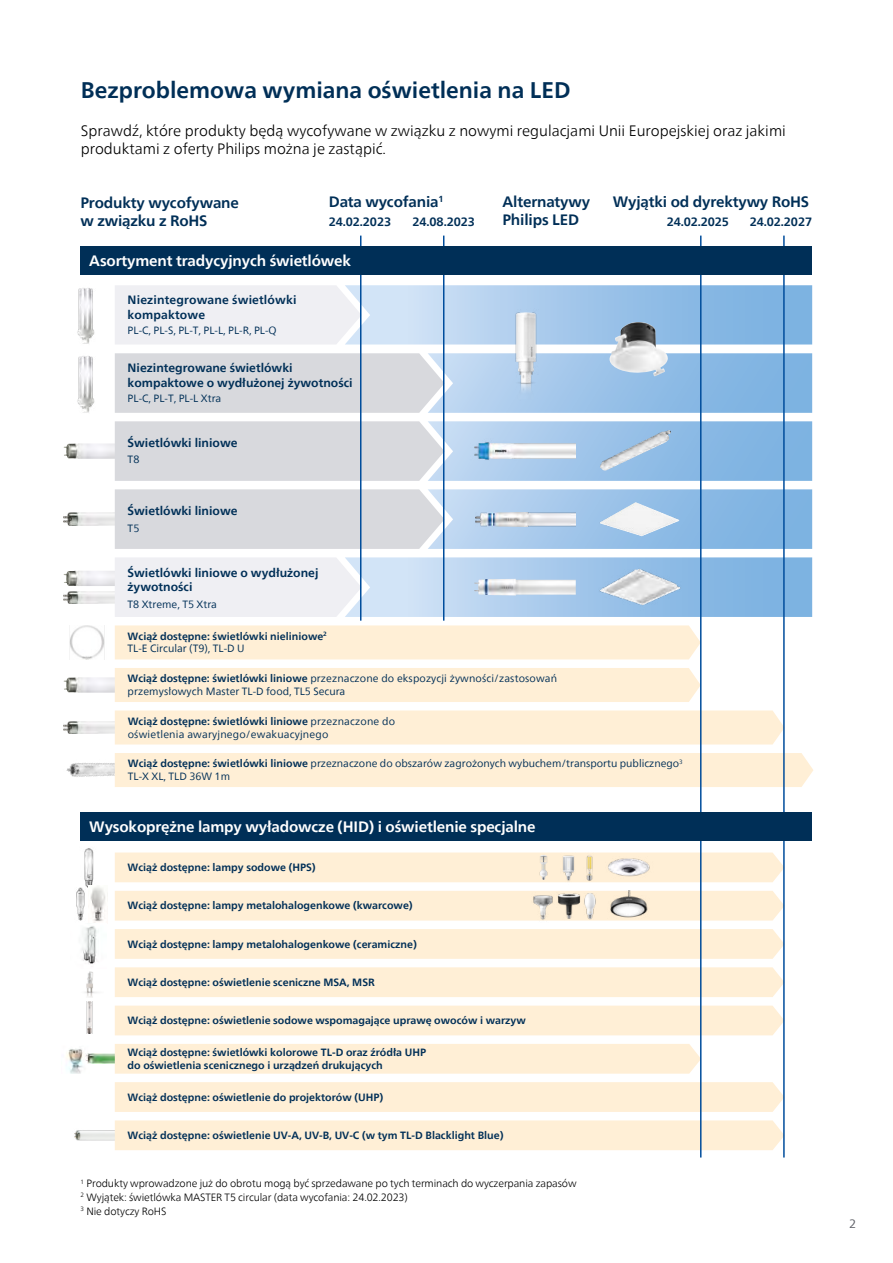
<style>
.page{position:relative;width:893px;height:1263px;background:#fff}
.page>*{position:absolute;margin:0;border:0;box-sizing:border-box;transform-origin:0 0}
.t1{font:700 22.5px "Neue Frutiger World";color:#002f57}
.t2{font:300 15px/18px "Neue Frutiger World";color:#000}
.t3{font:700 15px/18px "Neue Frutiger World";letter-spacing:-.01em;color:#002f57}
.t4{font:700 15px "Neue Frutiger World";letter-spacing:-.01em;color:#fff}
.t5{font:700 12px/14.4px "Neue Frutiger World";color:#002f57}
.t6{font:12px "Neue Frutiger World";color:#5a5c63}
.t7{font:700 10.5px/12.6px "Neue Frutiger World";color:#002f57}
.t8{font:10.5px/12.6px "Neue Frutiger World";color:#002f57}
.t9{font:300 10.5px/13.6px "Neue Frutiger World";letter-spacing:-.01em;color:#000}
.s1{font-weight:400}
.s2{font-weight:700}
</style>
<div class="page">
<img style="left:67px;top:1049px;width:22px;height:25px">
<img style="left:77px;top:288px;width:18px;height:56px">
<img style="left:77px;top:356px;width:18px;height:57px">
<img style="left:69px;top:625px;width:36px;height:34px">
<img style="left:66px;top:763px;width:49px;height:14px">
<img style="left:84px;top:848px;width:10px;height:40px">
<img style="left:89px;top:885px;width:17px;height:38px">
<img style="left:76px;top:887px;width:11px;height:34px">
<img style="left:82px;top:926px;width:15px;height:38px">
<img style="left:85px;top:971px;width:12px;height:26px">
<img style="left:86px;top:1001px;width:7px;height:32px">
<img style="left:86px;top:1054px;width:29px;height:10px">
<img style="left:74px;top:1130px;width:41px;height:11px">
<img style="left:64px;top:513px;width:51px;height:12px">
<img style="left:64px;top:591px;width:51px;height:13px">
<img style="left:64px;top:721px;width:51px;height:13px">
<img style="left:64px;top:443px;width:51px;height:16px">
<img style="left:64px;top:571px;width:51px;height:15px">
<img style="left:64px;top:677px;width:51px;height:16px">
<svg style="left:115px;top:421px;width:697px;height:60px;background:#bbcee2"></svg>
<svg style="left:115px;top:285px;width:697px;height:59px"></svg>
<svg style="left:115px;top:353px;width:697px;height:60px;background:#bacee2"></svg>
<div style="left:115px;top:625px;width:585px;height:34px;background:#ffefd6"></div>
<div style="left:115px;top:710px;width:668px;height:34px;background:#ffefd6"></div>
<div style="left:115px;top:852px;width:668px;height:30px;background:#ffefd6"></div>
<div style="left:115px;top:891px;width:668px;height:29px;background:#ffefd6"></div>
<div style="left:115px;top:929px;width:668px;height:30px;background:#ffefd6"></div>
<div style="left:115px;top:1082px;width:668px;height:30px;background:#ffefd6"></div>
<div style="left:115px;top:967px;width:668px;height:30px;background:#ffefd6"></div>
<div style="left:115px;top:1120px;width:668px;height:30px;background:#ffefd6"></div>
<div style="left:115px;top:1005px;width:668px;height:30px;background:#ffefd6"></div>
<div style="left:115px;top:1044px;width:585px;height:30px;background:#ffefd6"></div>
<div style="left:115px;top:668px;width:585px;height:34px;background:#ffefd6"></div>
<div style="left:115px;top:753px;width:698px;height:34px;background:#ffefd6"></div>
<svg style="left:115px;top:489px;width:697px;height:60px;background:#bacee2"></svg>
<svg style="left:115px;top:557px;width:697px;height:60px"></svg>
<hr style="left:360px;top:236px;width:1px;height:385px;background:#004d9c">
<hr style="left:700px;top:236px;width:1px;height:921px;background:#004d9c">
<hr style="left:443px;top:236px;width:1px;height:385px;background:#004d9c">
<hr style="left:783px;top:236px;width:2px;height:921px;background:#004d9c">
<div style="left:81px;top:812px;width:731px;height:29px;background:#002f57"></div>
<div style="left:81px;top:246px;width:731px;height:29px;background:#002f57"></div>
<img style="left:475px;top:512px;width:101px;height:14px">
<img style="left:470px;top:439px;width:106px;height:24px">
<img style="left:600px;top:430px;width:71px;height:41px">
<img style="left:600px;top:499px;width:79px;height:37px">
<img style="left:594px;top:565px;width:93px;height:47px">
<img style="left:474px;top:579px;width:102px;height:16px">
<img style="left:493px;top:285px;width:66px;height:126px">
<img style="left:609px;top:322px;width:59px;height:54px">
<img style="left:540px;top:855px;width:7px;height:25px">
<img style="left:561px;top:852px;width:15px;height:31px">
<img style="left:583px;top:852px;width:13px;height:31px">
<img style="left:557px;top:892px;width:23px;height:28px">
<img style="left:531px;top:893px;width:24px;height:28px">
<img style="left:583px;top:893px;width:14px;height:27px">
<img style="left:600px;top:857px;width:57px;height:21px">
<img style="left:607px;top:891px;width:43px;height:28px">
<h1 class="t1" style="left:81px;top:71px;width:491px">Bezproblemowa wymiana oświetlenia na LED</h1>
<h2 class="t2" style="left:81px;top:122px;width:707px">Sprawdź, które produkty będą wycofywane w związku z nowymi regulacjami Unii Europejskiej oraz jakimi produktami z oferty Philips można je zastąpić.</h2>
<h2 class="t3" style="left:81px;top:193px;width:160px">Produkty wycofywane w związku z RoHS</h2>
<h2 class="t3" style="left:329px;top:193px;width:116px">Data wycofania<sup>1</sup></h2>
<h2 class="t3" style="left:502px;top:193px;width:89px">Alternatywy<br>Philips LED</h2>
<h2 class="t3" style="left:613px;top:193px;width:198px">Wyjątki od dyrektywy RoHS</h2>
<p class="t5" style="left:329px;top:214px;width:64px">24.02.2023</p>
<p class="t5" style="left:413px;top:214px;width:64px">24.08.2023</p>
<p class="t5" style="left:667px;top:214px;width:64px">24.02.2025</p>
<p class="t5" style="left:750px;top:214px;width:64px">24.02.2027</p>
<h2 class="t4" style="left:89px;top:248px;width:263px">Asortyment tradycyjnych świetlówek</h2>
<p class="t5" style="left:128px;top:292px;width:170px">Niezintegrowane świetlówki kompaktowe</p>
<p class="t8" style="left:128px;top:324px;width:150px">PL-C, PL-S, PL-T, PL-L, PL-R, PL-Q</p>
<p class="t5" style="left:128px;top:361px;width:227px">Niezintegrowane świetlówki kompaktowe o wydłużonej żywotności</p>
<p class="t8" style="left:128px;top:393px;width:95px">PL-C, PL-T, PL-L Xtra</p>
<p class="t5" style="left:128px;top:436px;width:111px">Świetlówki liniowe</p>
<p class="t8" style="left:128px;top:453px;width:14px">T8</p>
<p class="t5" style="left:128px;top:503px;width:111px">Świetlówki liniowe</p>
<p class="t8" style="left:128px;top:522px;width:13px">T5</p>
<p class="t5" style="left:128px;top:565px;width:192px">Świetlówki liniowe o wydłużonej żywotności</p>
<p class="t8" style="left:128px;top:598px;width:91px">T8 Xtreme, T5 Xtra</p>
<p class="t7" style="left:128px;top:630px;width:201px">Wciąż dostępne: świetlówki nieliniowe<sup>2<br></sup><span class="s1">TL-E Circular (T9), TL-D U</span></p>
<p class="t8" style="left:128px;top:673px;width:431px"><span class="s2">Wciąż dostępne: świetlówki liniowe</span> przeznaczone do ekspozycji żywności/zastosowań przemysłowych Master TL-D food, TL5 Secura</p>
<p class="t8" style="left:128px;top:715px;width:269px"><span class="s2">Wciąż dostępne: świetlówki liniowe</span> przeznaczone do oświetlenia awaryjnego/ewakuacyjnego</p>
<p class="t8" style="left:128px;top:758px;width:556px"><span class="s2">Wciąż dostępne: świetlówki liniowe</span> przeznaczone do obszarów zagrożonych wybuchem/transportu publicznego<sup>3<br></sup>TL-X XL, TLD 36W 1m</p>
<h2 class="t4" style="left:89px;top:813px;width:448px">Wysokoprężne lampy wyładowcze (HID) i oświetlenie specjalne</h2>
<p class="t7" style="left:128px;top:861px;width:190px">Wciąż dostępne: lampy sodowe (HPS)</p>
<p class="t7" style="left:128px;top:899px;width:287px">Wciąż dostępne: lampy metalohalogenkowe (kwarcowe)</p>
<p class="t7" style="left:128px;top:937px;width:291px">Wciąż dostępne: lampy metalohalogenkowe (ceramiczne)</p>
<p class="t7" style="left:128px;top:976px;width:249px">Wciąż dostępne: oświetlenie sceniczne MSA, MSR</p>
<p class="t7" style="left:128px;top:1014px;width:400px">Wciąż dostępne: oświetlenie sodowe wspomagające uprawę owoców i warzyw</p>
<p class="t7" style="left:128px;top:1046px;width:300px">Wciąż dostępne: świetlówki kolorowe TL-D oraz źródła UHP do oświetlenia scenicznego i urządzeń drukujących</p>
<p class="t7" style="left:128px;top:1090px;width:257px">Wciąż dostępne: oświetlenie do projektorów (UHP)</p>
<p class="t7" style="left:128px;top:1129px;width:377px">Wciąż dostępne: oświetlenie UV-A, UV-B, UV-C (w tym TL-D Blacklight Blue)</p>
<p class="t9" style="left:81px;top:1177px;width:497px"><sup>1</sup> Produkty wprowadzone już do obrotu mogą być sprzedawane po tych terminach do wyczerpania zapasów<br><sup>2</sup> Wyjątek: świetlówka MASTER T5 circular (data wycofania: 24.02.2023)<br><sup>3</sup> Nie dotyczy RoHS</p>
<p class="t6" style="left:849px;top:1215px;width:8px">2</p>
</div>
